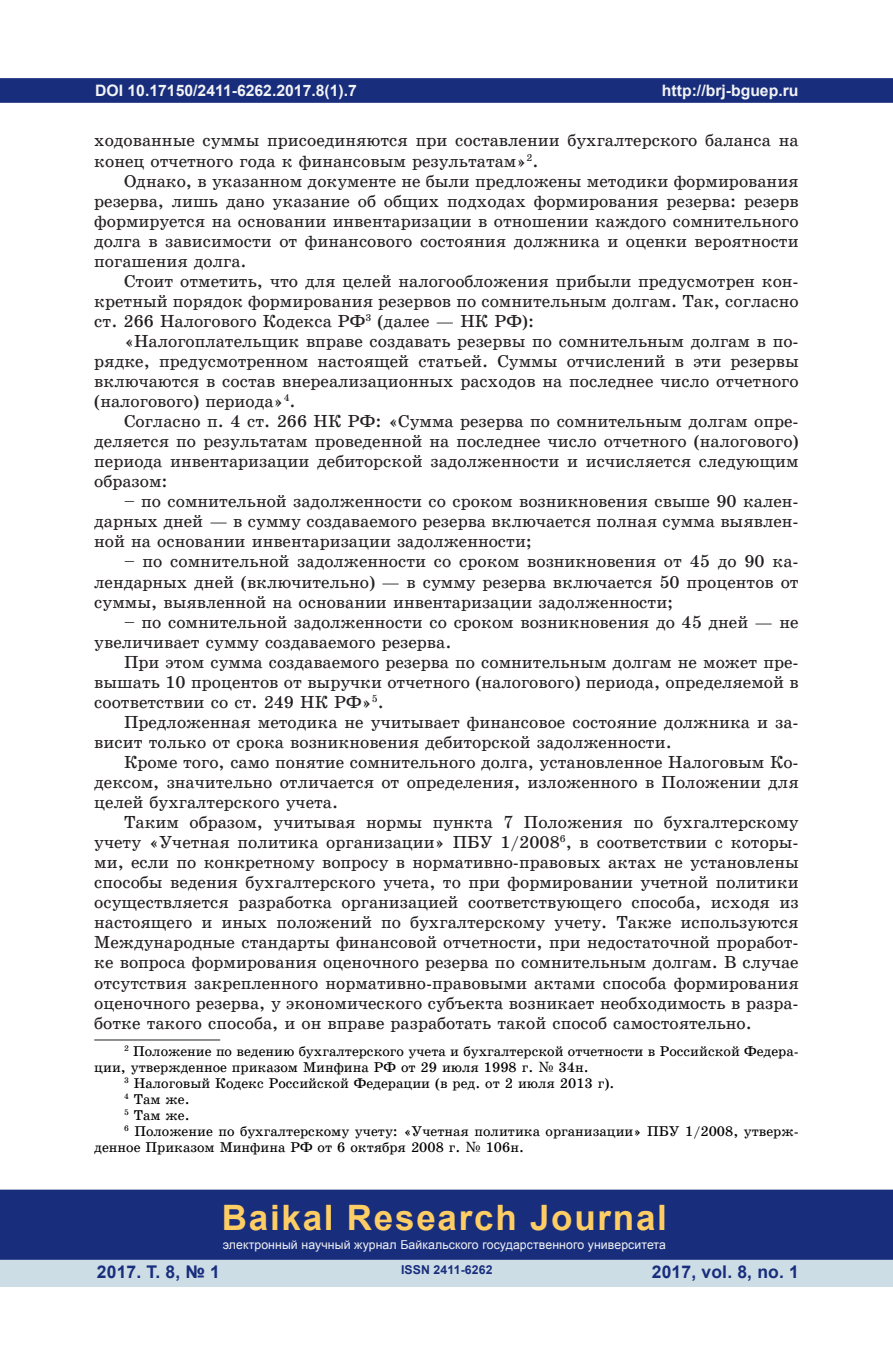
<style>
.page{position:relative;width:893px;height:1360px;background:#fff}
.page>*{position:absolute;margin:0;border:0;box-sizing:border-box;transform-origin:0 0}
.t1{font:700 35px "Arial";letter-spacing:.05em;color:#fecd64}
.t2{font:17.5px/19.9px "School Book C";color:#231f20;text-align:justify}
.t3{font:700 17.5px "Arial";letter-spacing:.01em;color:#182d7c}
.t4{font:700 15.75px "Arial";color:#f2f3f4}
.t5{font:14.17px "School Book C";color:#000}
.t6{font:12.25px "Arial";letter-spacing:.01em;color:#f2f3f4}
.t7{font:700 12.25px "Arial";letter-spacing:.01em;color:#182d7c}
.s1{font-family:"Century Schoolbook"}
</style>
<div class="page">
<div style="left:0;top:78px;width:893px;height:25px;background:#182d7c;border:2px solid #182d7c"></div>
<svg style="left:892px;top:78px;width:1px;height:25px"></svg>
<div style="left:0;top:1258px;width:893px;height:28px;background:#cddde6"></div>
<div style="left:0;top:1189px;width:893px;height:70px;background:#182d7c;border:2px solid #182d7c"></div>
<hr style="left:94px;top:1039px;width:126px;height:1px;background:#231f20">
<p class="t4" style="left:95px;top:79px;width:263px">DOI 10.17150/2411-6262.2017.8(1).7</p>
<p class="t2" style="left:94px;top:131px;width:706px">ходованные суммы присоединяются при составлении бухгалтерского баланса на конец отчетного года к финансовым результатам»<sup>2</sup>.</p>
<p class="t2" style="left:94px;top:171px;width:706px;text-indent:30px">Однако, в указанном документе не были предложены методики формирования резерва, лишь дано указание об общих подходах формирования резерва: резерв формируется на основании инвентаризации в отношении каждого сомнительного долга в зависимости от финансового состояния должника и оценки вероятности погашения долга.</p>
<p class="t2" style="left:94px;top:271px;width:706px;text-indent:30px">Стоит отметить, что для целей налогообложения прибыли предусмотрен кон&shy;кретный порядок формирования резервов по сомнительным долгам. Так, согласно ст. 266 Налогового Кодекса РФ<sup>3</sup> (далее — НК РФ):</p>
<p class="t2" style="left:94px;top:331px;width:706px;text-indent:30px">«Налогоплательщик вправе создавать резервы по сомнительным долгам в по&shy;рядке, предусмотренном настоящей статьей. Суммы отчислений в эти резервы включаются в состав внереализационных расходов на последнее число отчетного (налогового) периода»<sup>4</sup>.</p>
<p class="t2" style="left:94px;top:411px;width:706px;text-indent:30px">Согласно п. 4 ст. 266 НК РФ: «Сумма резерва по сомнительным долгам опре&shy;деляется по результатам проведенной на последнее число отчетного (налогового) периода инвентаризации дебиторской задолженности и исчисляется следующим образом:</p>
<p class="t2" style="left:94px;top:491px;width:706px;text-indent:30px">– по сомнительной задолженности со сроком возникновения свыше 90 кален&shy;дарных дней — в сумму создаваемого резерва включается полная сумма выявлен&shy;ной на основании инвентаризации задолженности;</p>
<p class="t2" style="left:94px;top:551px;width:706px;text-indent:30px">– по сомнительной задолженности со сроком возникновения от 45 до 90 ка&shy;лендарных дней (включительно) — в сумму резерва включается 50 процентов от суммы, выявленной на основании инвентаризации задолженности;</p>
<p class="t2" style="left:94px;top:612px;width:706px;text-indent:30px">– по сомнительной задолженности со сроком возникновения до 45 дней — не увеличивает сумму создаваемого резерва.</p>
<p class="t2" style="left:94px;top:652px;width:706px;text-indent:30px">При этом сумма создаваемого резерва по сомнительным долгам не может пре&shy;вышать 10 процентов от выручки отчетного (налогового) периода, определяемой в соответствии со ст. 249 НК РФ»<sup>5</sup>.</p>
<p class="t2" style="left:94px;top:712px;width:706px;text-indent:30px">Предложенная методика не учитывает финансовое состояние должника и за&shy;висит только от срока возникновения дебиторской задолженности.</p>
<p class="t2" style="left:94px;top:752px;width:706px;text-indent:30px">Кроме того, само понятие сомнительного долга, установленное Налоговым Ко&shy;дексом, значительно отличается от определения, изложенного в Положении для целей бухгалтерского учета.</p>
<p class="t2" style="left:94px;top:812px;width:706px;text-indent:30px">Таким образом, учитывая нормы пункта 7 Положения по бухгалтерскому учету «Учетная политика организации» ПБУ 1/2008<sup>6</sup>, в соответствии с которы&shy;ми, если по конкретному вопросу в нормативно-правовых актах не установлены способы ведения бухгалтерского учета, то при формировании учетной политики осуществляется разработка организацией соответствующего способа, исходя из настоящего и иных положений по бухгалтерскому учету. Также используются Международные стандарты финансовой отчетности, при недостаточной проработ&shy;ке вопроса формирования оценочного резерва по сомнительным долгам. В случае отсутствия закрепленного нормативно-правовыми актами способа формирования оценочного резерва, у экономического субъекта возникает необходимость в разра&shy;ботке такого способа, и он вправе разработать такой способ самостоятельно.</p>
<p class="t5" style="left:124px;top:1043px;width:676px"><sup>2</sup> Положение по ведению бухгалтерского учета и бухгалтерской отчетности в Российской Федера-</p>
<p class="t5" style="left:94px;top:1059px;width:496px">ции, утвержденное приказом Минфина РФ от 29 июля 1998 г. <span class="s1">№</span> 34н.</p>
<p class="t5" style="left:124px;top:1075px;width:492px"><sup>3</sup> Налоговый Кодекс Российской Федерации (в ред. от 2 июля 2013 г).</p>
<p class="t5" style="left:124px;top:1091px;width:67px"><sup>4</sup> Там же.</p>
<p class="t5" style="left:124px;top:1107px;width:67px"><sup>5</sup> Там же.</p>
<p class="t5" style="left:124px;top:1123px;width:676px"><sup>6</sup> Положение по бухгалтерскому учету: «Учетная политика организации» ПБУ 1/2008, утверж-</p>
<p class="t5" style="left:94px;top:1138px;width:431px">денное Приказом Минфина РФ от 6 октября 2008 г. <span class="s1">№</span> 106н.</p>
<p class="t4" style="left:662px;top:79px;width:138px">http://brj-bguep.ru</p>
<h1 class="t1" style="left:222px;top:1193px;width:447px">Baikal Research Journal</h1>
<p class="t6" style="left:223px;top:1236px;width:445px">электронный научный журнал Байкальского государственного университета</p>
<p class="t3" style="left:97px;top:1259px;width:125px">2017. Т. 8, № 1</p>
<p class="t3" style="left:652px;top:1259px;width:149px">2017, vol. 8, no. 1</p>
<p class="t7" style="left:401px;top:1261px;width:93px">ISSN 2411-6262</p>
</div>
